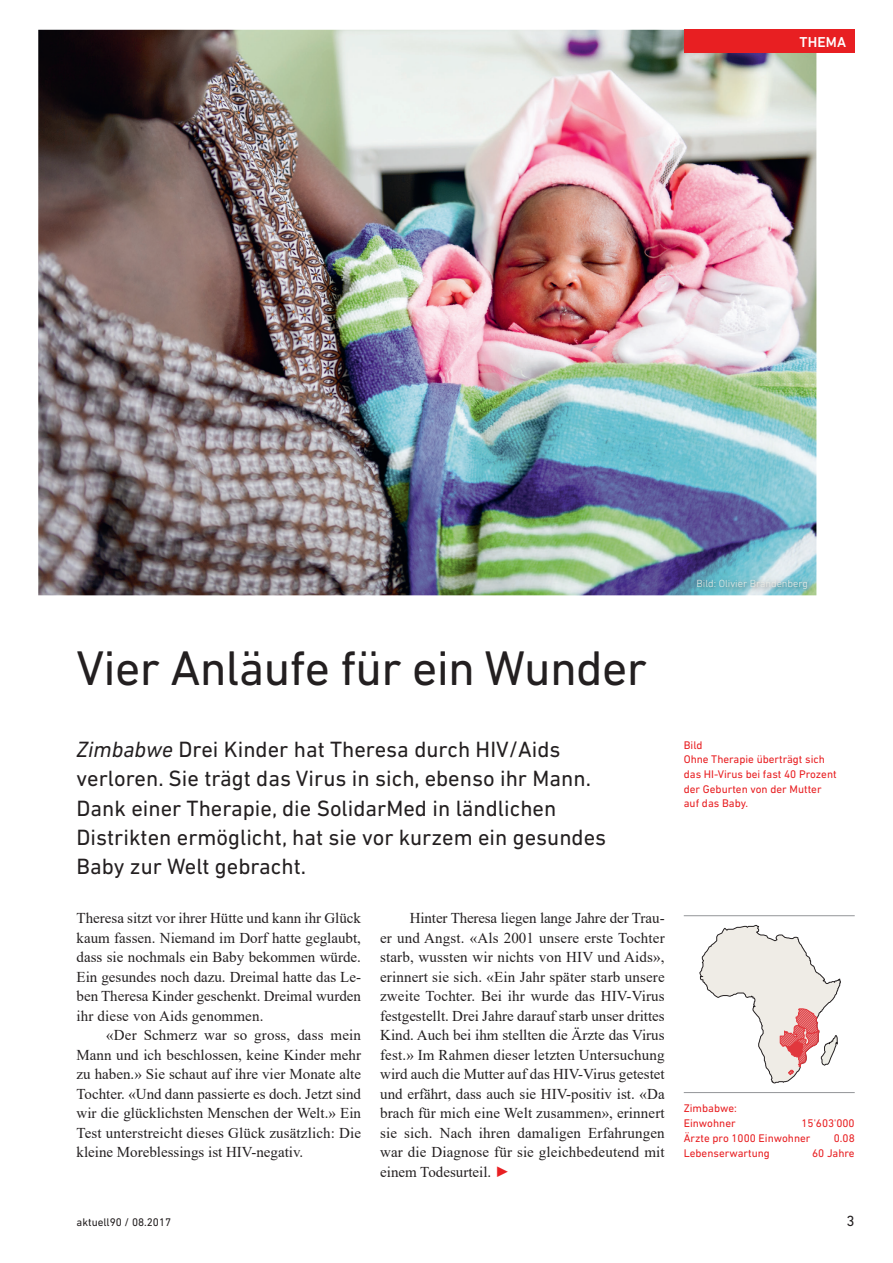
<style>
.page{position:relative;width:893px;height:1263px;background:#fff}
.page>*{position:absolute;margin:0;border:0;box-sizing:border-box;transform-origin:0 0}
.t1{font:49.5px "DIN Next LT Pro";letter-spacing:-.015em;color:#231f20}
.t2{font:22.5px/29.2px "DIN Next LT Pro";color:#231f20}
.t3{font:15px/19.5px "Times New Roman";color:#231f20;text-align:justify}
.t4{font:15px "DIN Next LT Pro";color:#231f20}
.t5{font:500 14.7px "DIN Next LT Pro";letter-spacing:.01em;color:#fff}
.t6{font:11.25px/14.7px "DIN Next LT Pro";color:#e81f22}
.t7{font:11.25px "DIN Next LT Pro";color:#231f20}
.t8{font:300 10.5px "DIN Next LT Pro";color:#edede8}
.s1{font-style:italic}
.s2{color:#e81f22}
</style>
<div class="page">
<img style="left:38px;top:30px;width:778px;height:565px">
<svg style="left:700px;top:925px;width:140px;height:158px"></svg>
<img style="left:694px;top:577px;width:119px;height:18px">
<div style="left:684px;top:30px;width:171px;height:23px;background:#e81f22"></div>
<hr style="left:684px;top:915px;width:171px;height:1px;background:#939598">
<hr style="left:684px;top:1092px;width:171px;height:1px;background:#939598">
<p class="t5" style="left:799px;top:33px;width:48px">THEMA</p>
<p class="t8" style="left:697px;top:577px;width:113px">Bild: Olivier Brandenberg</p>
<h1 class="t1" style="left:77px;top:640px;width:572px">Vier Anläufe für ein Wunder</h1>
<h2 class="t2" style="left:77px;top:735px;width:531px"><span class="s1">Zimbabwe</span> Drei Kinder hat Theresa durch HIV/Aids verloren. Sie trägt das Virus in sich, ebenso ihr Mann.<br>Dank einer Therapie, die SolidarMed in ländlichen Distrikten ermöglicht, hat sie vor kurzem ein gesundes Baby zur Welt gebracht.</h2>
<p class="t3" style="left:77px;top:908px;width:286px">Theresa sitzt vor ihrer Hütte und kann ihr Glück kaum fassen. Niemand im Dorf hatte geglaubt, dass sie nochmals ein Baby bekommen würde.<br>Ein gesundes noch dazu. Dreimal hatte das Le&shy;ben Theresa Kinder geschenkt. Dreimal wurden ihr diese von Aids genommen.</p>
<p class="t3" style="left:77px;top:1025px;width:286px;text-indent:30px">«Der Schmerz war so gross, dass mein Mann und ich beschlossen, keine Kinder mehr zu haben.» Sie schaut auf ihre vier Monate alte Tochter. «Und dann passierte es doch. Jetzt sind wir die glücklichsten Menschen der Welt.» Ein Test unterstreicht dieses Glück zusätzlich: Die kleine Moreblessings ist HIV-negativ.</p>
<p class="t3" style="left:380px;top:908px;width:286px;text-indent:30px">Hinter Theresa liegen lange Jahre der Trau&shy;er und Angst. «Als 2001 unsere erste Tochter starb, wussten wir nichts von HIV und Aids», erinnert sie sich. «Ein Jahr später starb unsere zweite Tochter. Bei ihr wurde das HIV-Virus festgestellt. Drei Jahre darauf starb unser drittes Kind. Auch bei ihm stellten die Ärzte das Virus fest.» Im Rahmen dieser letzten Untersuchung wird auch die Mutter auf das HIV-Virus getestet und erfährt, dass auch sie HIV-positiv ist. «Da brach für mich eine Welt zusammen», erinnert sie sich. Nach ihren damaligen Erfahrungen war die Diagnose für sie gleichbedeutend mit einem Todesurteil. <span class="s2">►</span></p>
<p class="t6" style="left:684px;top:737px;width:154px">Bild<br>Ohne Therapie überträgt sich das HI-Virus bei fast 40 Prozent der Geburten von der Mutter auf das Baby.</p>
<p class="t6" style="left:684px;top:1100px;width:55px">Zimbabwe:<br>Einwohner</p>
<p class="t6" style="left:684px;top:1115px;width:172px;text-indent:118px">15'603'000<br>Ärzte pro 1000 Einwohner</p>
<p class="t6" style="left:834px;top:1131px;width:22px">0.08</p>
<p class="t6" style="left:684px;top:1146px;width:88px">Lebenserwartung</p>
<p class="t6" style="left:812px;top:1146px;width:44px">60 Jahre</p>
<p class="t7" style="left:77px;top:1215px;width:96px">aktuell90 / 08.2017</p>
<p class="t4" style="left:847px;top:1212px;width:10px">3</p>
</div>
